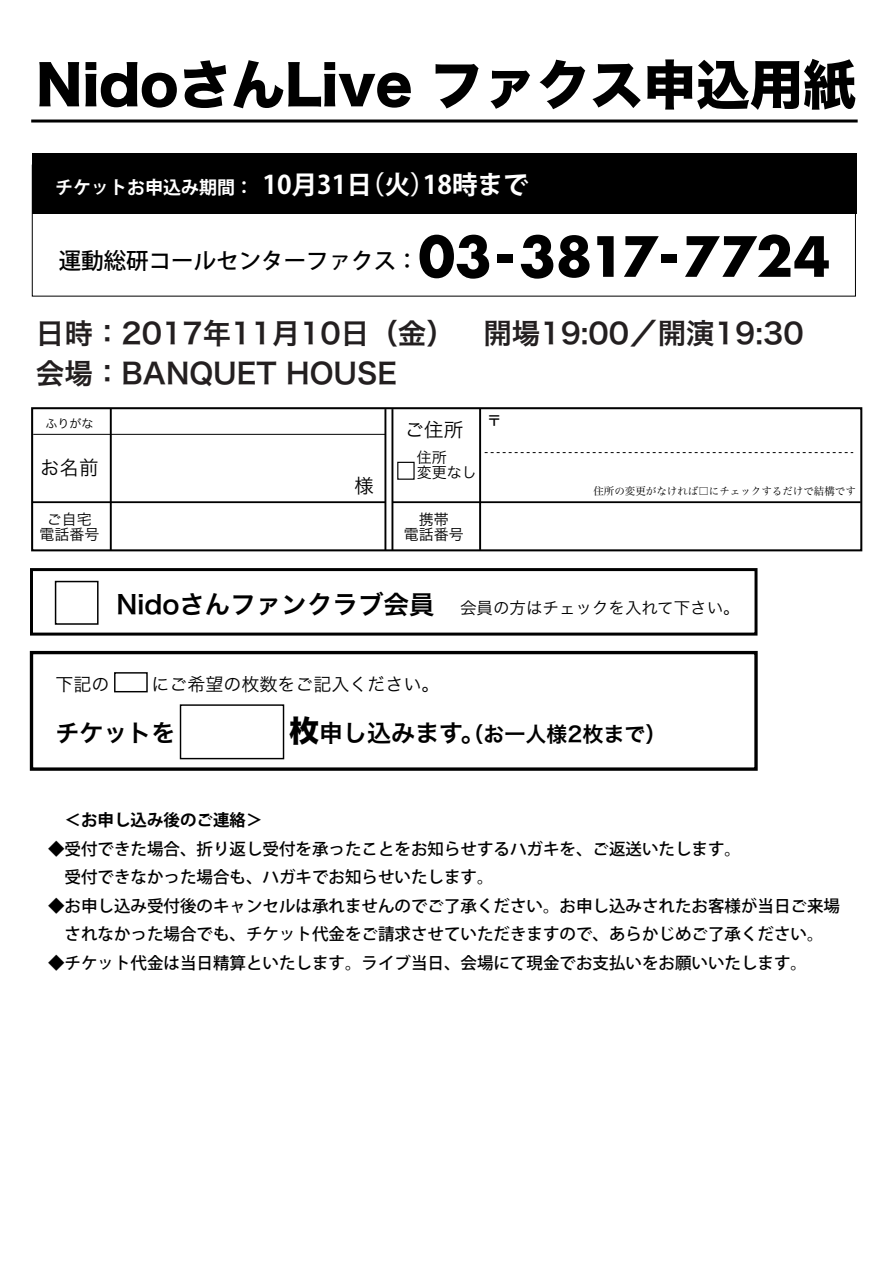
<style>
.page{position:relative;width:893px;height:1263px;background:#fff}
.page>*{position:absolute;margin:0;border:0;box-sizing:border-box;transform-origin:0 0}
.t1{font:700 60.9px "Futura T";color:#000}
.t2{font:53.25px "Hira Kaku Std W8";color:#000}
.t3{font:28.5px/40.5px "Hira Kaku Pro W6";color:#231f20}
.t4{font:700 25.5px "Koz Go Std";color:#fff}
.t5{font:24px "Hira Kaku Pro W6";color:#000}
.t6{font:500 22.5px "Koz Go Std";color:#000}
.t7{font:21px "Hira Kaku Pro W6";color:#000}
.t8{font:19.5px "Hira Kaku Pro W3";color:#000}
.t9{font:18px "Hira Kaku Pro W3";color:#000}
.t10{font:500 16.5px/28.5px "Koz Go Std";color:#000}
.t11{font:16.5px "Hira Kaku Pro W3";color:#000}
.t12{font:700 16.5px "Koz Go Std";color:#000}
.t13{font:15px/15px "Hira Kaku Pro W3";color:#000;text-align:center}
.t14{font:500 15px "Koz Go Std";color:#000}
.t15{font:12px "Hira Kaku Pro W3";color:#000}
.t16{font:10.5px "Hira Min Pro W3";color:#000}
.s1{font-size:18px}
.s2{font-size:22.2px}
.s3{font-family:"Hira Kaku Pro W6";font-size:25.5px}
.s4{font-family:"Hira Kaku Std W8";font-size:30px}
.s5{font-size:24px}
</style>
<div class="page">
<hr style="left:31px;top:120px;width:827px;height:3px;background:#000">
<hr style="left:32px;top:501px;width:353px;height:2px;background:#000">
<hr style="left:392px;top:501px;width:469px;height:2px;background:#000">
<hr style="left:33px;top:434px;width:352px;height:1px;background:#000">
<svg style="left:485px;top:452px;width:368px;height:1px"></svg>
<hr style="left:110px;top:408px;width:2px;height:142px;background:#000">
<hr style="left:479px;top:408px;width:2px;height:142px;background:#000">
<hr style="left:384px;top:409px;width:2px;height:141px;background:#000">
<hr style="left:391px;top:409px;width:2px;height:141px;background:#000">
<div style="left:31px;top:407px;width:831px;height:144px;border:2px solid #000"></div>
<div style="left:114px;top:672px;width:34px;height:20px;border:1px solid #000"></div>
<div style="left:32px;top:153px;width:825px;height:61px;background:#000"></div>
<div style="left:55px;top:581px;width:44px;height:44px;border:2px solid #000"></div>
<div style="left:30px;top:651px;width:728px;height:120px;border:3px solid #000"></div>
<div style="left:30px;top:568px;width:727px;height:68px;border:3px solid #000"></div>
<div style="left:180px;top:704px;width:104px;height:55px;border:1px solid #000"></div>
<div style="left:397px;top:462px;width:18px;height:18px;border:1px solid #000"></div>
<h2 class="t2" style="left:36px;top:55px;width:822px">NidoさんLive ファクス申込用紙</h2>
<h3 class="t4" style="left:55px;top:168px;width:475px"><span class="s1">チケットお申込み期間：</span> 10月31日（火）18時まで</h3>
<h3 class="t6" style="left:59px;top:247px;width:361px">運動総研コールセンターファクス<span class="s2">：</span></h3>
<h1 class="t1" style="left:418px;top:221px;width:413px">03-3817-7724</h1>
<h3 class="t3" style="left:36px;top:312px;width:769px">日時：2017年11月10日（金） 開場19:00／開演19:30会場：BANQUET HOUSE</h3>
<p class="t15" style="left:45px;top:413px;width:49px">ふりがな</p>
<p class="t8" style="left:40px;top:451px;width:60px">お名前</p>
<p class="t13" style="left:39px;top:511px;width:61px">ご自宅電話番号</p>
<p class="t8" style="left:354px;top:469px;width:21px">様</p>
<p class="t8" style="left:405px;top:413px;width:60px">ご住所</p>
<p class="t13" style="left:417px;top:448px;width:61px;text-align:left">住所<br>変更なし</p>
<p class="t13" style="left:404px;top:511px;width:61px">携帯<br>電話番号</p>
<p class="t14" style="left:487px;top:410px;width:16px">〒</p>
<p class="t16" style="left:593px;top:482px;width:264px">住所の変更がなければ□にチェックするだけで結構です</p>
<p class="t11" style="left:117px;top:593px;width:625px"><span class="s3">Nidoさんファンクラブ会員</span> 会員の方はチェックを入れて下さい。</p>
<p class="t9" style="left:56px;top:668px;width:55px">下記の</p>
<p class="t9" style="left:152px;top:668px;width:289px">にご希望の枚数をご記入ください。</p>
<h3 class="t5" style="left:56px;top:711px;width:121px">チケットを</h3>
<p class="t7" style="left:289px;top:715px;width:379px"><span class="s4">枚</span><span class="s5">申し込みます。</span>（お一人様2枚まで）</p>
<p class="t12" style="left:65px;top:809px;width:199px">＜お申し込み後のご連絡＞</p>
<p class="t10" style="left:65px;top:835px;width:678px;text-indent:-16px">◆受付できた場合、折り返し受付を承ったことをお知らせするハガキを、ご返送いたします。受付できなかった場合も、ハガキでお知らせいたします。</p>
<p class="t10" style="left:48px;top:892px;width:793px;text-align:center">◆お申し込み受付後のキャンセルは承れませんのでご了承ください。お申し込みされたお客様が当日ご来場されなかった場合でも、チケット代金をご請求させていただきますので、あらかじめご了承ください。</p>
<p class="t10" style="left:48px;top:949px;width:760px">◆チケット代金は当日精算といたします。ライブ当日、会場にて現金でお支払いをお願いいたします。</p>
</div>
